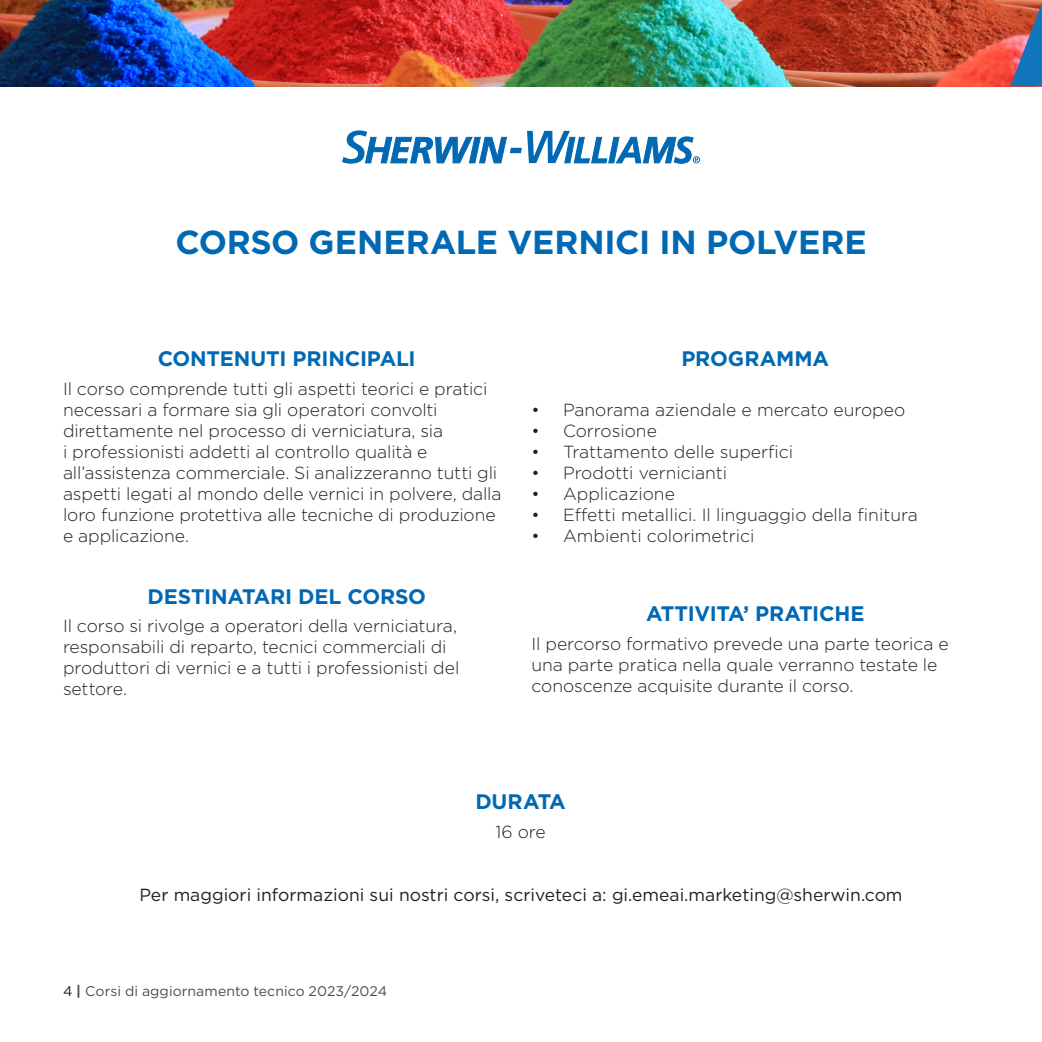
<style>
.page{position:relative;width:1042px;height:1042px;background:#fff}
.page>*{position:absolute;margin:0;border:0;box-sizing:border-box;transform-origin:0 0}
.t1{font:700 33.25px "Gotham";letter-spacing:-.01em;color:#0168b3}
.t2{font:700 21px "Gotham";letter-spacing:-.01em;color:#0168b3}
.t3{font:300 17.5px/21px "Gotham";letter-spacing:-.005em;color:#231f20}
.t4{font:17.5px "Gotham";color:#231f20}
.t5{font:14px "Gotham";letter-spacing:.005em;color:#4b4c4d}
.s1{color:#231f20}
.s2{font-weight:700}
</style>
<div class="page">
<img style="left:0;top:0;width:1010px;height:86px">
<svg style="left:1010px;top:0;width:32px;height:86px;background:#7a6880"></svg>
<svg style="left:342px;top:130px;width:358px;height:34px"></svg>
<h1 class="t1" style="left:175px;top:221px;width:693px">CORSO GENERALE VERNICI IN POLVERE</h1>
<p class="t2" style="left:158px;top:344px;width:259px">CONTENUTI PRINCIPALI</p>
<p class="t3" style="left:63px;top:377px;width:440px">Il corso comprende tutti gli aspetti teorici e pratici necessari a formare sia gli operatori convolti direttamente nel processo di verniciatura, sia<br>i professionisti addetti al controllo qualità e all’assistenza commerciale. Si analizzeranno tutti gli aspetti legati al mondo delle vernici in polvere, dalla loro funzione protettiva alle tecniche di produzione e applicazione.</p>
<p class="t2" style="left:147px;top:582px;width:280px">DESTINATARI DEL CORSO</p>
<p class="t3" style="left:63px;top:615px;width:398px">Il corso si rivolge a operatori della verniciatura, responsabili di reparto, tecnici commerciali di produttori di vernici e a tutti i professionisti del settore.</p>
<p class="t2" style="left:681px;top:344px;width:149px">PROGRAMMA</p>
<p class="t3" style="left:531px;top:398px;width:375px">• Panorama aziendale e mercato europeo</p>
<p class="t3" style="left:531px;top:419px;width:127px">• Corrosione</p>
<p class="t3" style="left:531px;top:440px;width:263px">• Trattamento delle superfici</p>
<p class="t3" style="left:531px;top:461px;width:197px">• Prodotti vernicianti</p>
<p class="t3" style="left:531px;top:482px;width:145px">• Applicazione</p>
<p class="t3" style="left:531px;top:503px;width:388px">• Effetti metallici. Il linguaggio della finitura</p>
<p class="t3" style="left:531px;top:524px;width:224px">• Ambienti colorimetrici</p>
<p class="t2" style="left:646px;top:599px;width:220px">ATTIVITA’ PRATICHE</p>
<p class="t3" style="left:531px;top:632px;width:419px">Il percorso formativo prevede una parte teorica e una parte pratica nella quale verranno testate le conoscenze acquisite durante il corso.</p>
<p class="t2" style="left:475px;top:788px;width:92px">DURATA</p>
<p class="t3" style="left:495px;top:821px;width:52px">16 ore</p>
<p class="t4" style="left:139px;top:884px;width:765px">Per maggiori informazioni sui nostri corsi, scriveteci a: gi.emeai.marketing@sherwin.com</p>
<p class="t5" style="left:63px;top:982px;width:326px"><span class="s1">4</span> <span class="s2">|</span> Corsi di aggiornamento tecnico 2023/2024</p>
</div>
